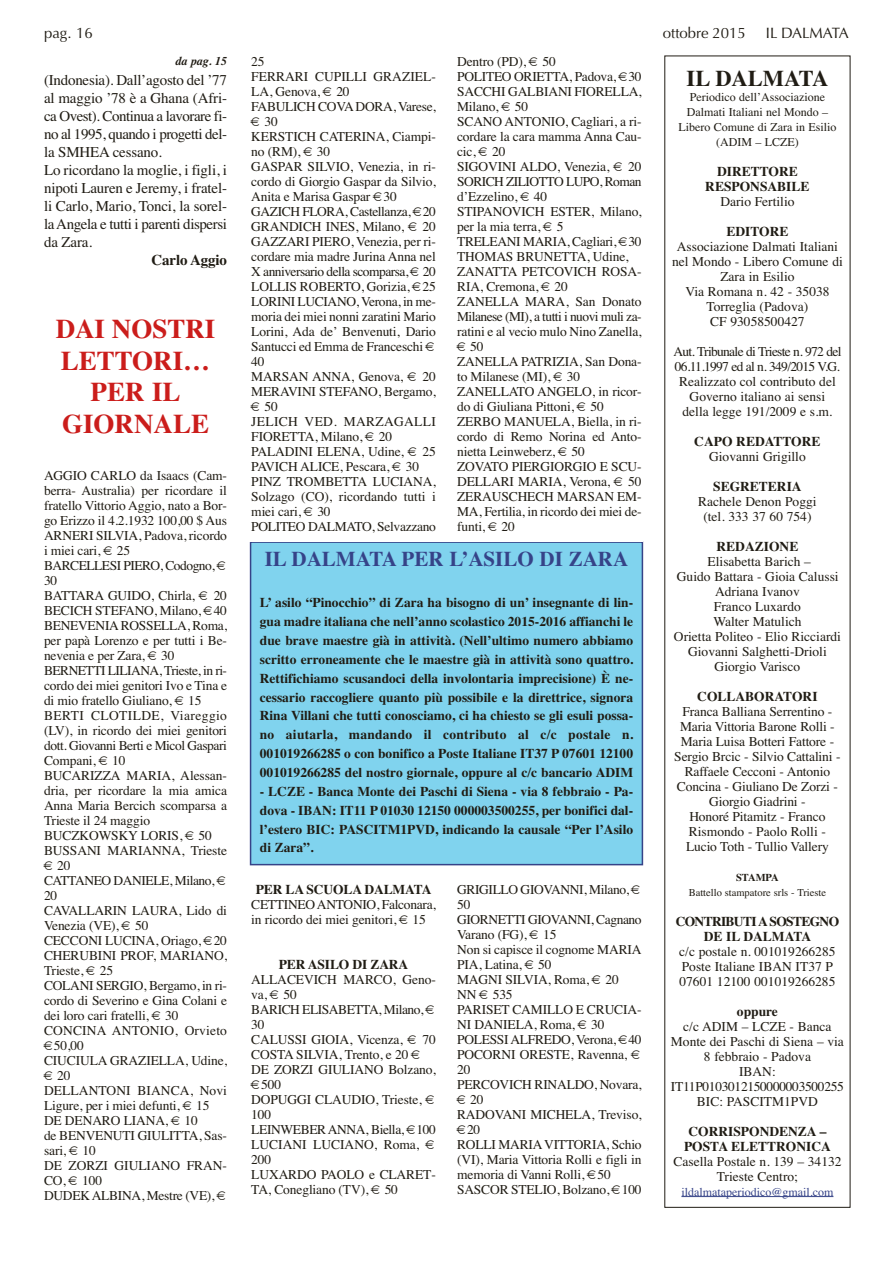
<style>
.page{position:relative;width:893px;height:1263px;background:#fff}
.page>*{position:absolute;margin:0;border:0;box-sizing:border-box;transform-origin:0 0}
.t1{font:700 27px/31.5px "Times";color:#cb1d1b;text-align:center}
.t2{font:22.5px "Times Bold TT";color:#201c14}
.t3{font:700 21px "Times";color:#364388}
.t4{font:15px/18px "Times";letter-spacing:-.01em;color:#201c14}
.t5{font:15px "Optima";color:#201c14}
.t6{font:700 15px "Times";letter-spacing:-.01em;color:#201c14}
.t7{font:13.5px/15px "Times Roman TT";letter-spacing:-.01em;color:#201c14;text-align:center}
.t8{font:700 13.5px/18.9px "Times";color:#201c14;text-align:justify}
.t9{font:13.5px/15px "Times Bold TT";color:#201c14;text-align:center}
.t10{font:13.5px/15px "Times Bold TT";letter-spacing:-.05em;color:#201c14;text-align:center}
.t11{font:13.5px "Times";color:#201c14}
.t12{font:12px/15px "Times Roman TT";color:#201c14;text-align:center}
.t13{font:12px "Times Roman TT";color:#364388}
.t14{font:italic 700 12px "Times";color:#201c14}
.t15{font:10.5px "Times Roman TT";color:#201c14}
.t16{font:10.5px "Times Bold TT";color:#201c14}
.s1{font-family:"Times"}
</style>
<div class="page">
<hr style="left:681px;top:1196px;width:152px;height:1px;background:#364388">
<div style="left:251px;top:543px;width:391px;height:321px;background:#80d3ee"></div>
<div style="left:250px;top:541px;width:393px;height:324px;border:2px solid #364388"></div>
<p class="t5" style="left:44px;top:24px;width:50px">pag. 16</p>
<p class="t5" style="left:663px;top:24px;width:84px">ottobre 2015</p>
<p class="t5" style="left:766px;top:24px;width:85px">IL DALMATA</p>
<h2 class="t2" style="left:687px;top:65px;width:143px">IL DALMATA</h2>
<p class="t12" style="left:678px;top:89px;width:159px">Periodico dell’Associazione<br>Dalmati Italiani nel Mondo –<br>Libero Comune di Zara in Esilio (ADIM – LCZE)</p>
<p class="t9" style="left:705px;top:163px;width:106px">DIRETTORE<br>RESPONSABILE</p>
<p class="t7" style="left:720px;top:193px;width:76px">Dario Fertilio</p>
<p class="t9" style="left:726px;top:223px;width:64px">EDITORE</p>
<p class="t7" style="left:672px;top:238px;width:172px">Associazione Dalmati Italiani nel Mondo - Libero Comune di<br>Zara in Esilio<br>Via Romana n. 42 - 35038<br>Torreglia (Padova)<br>CF 93058500427</p>
<p class="t7" style="left:673px;top:343px;width:170px">Aut. Tribunale di Trieste n. 972 del<br>06.11.1997 ed al n. 349/2015 V.G.<br>Realizzato col contributo del<br>Governo italiano ai sensi<br>della legge 191/2009 e s.m.</p>
<p class="t9" style="left:694px;top:433px;width:128px">CAPO REDATTORE</p>
<p class="t7" style="left:709px;top:448px;width:98px">Giovanni Grigillo</p>
<p class="t9" style="left:713px;top:478px;width:90px">SEGRETERIA</p>
<p class="t7" style="left:698px;top:493px;width:120px">Rachele Denon Poggi (tel. 333 37 60 754)</p>
<p class="t9" style="left:716px;top:538px;width:83px">REDAZIONE</p>
<p class="t7" style="left:674px;top:553px;width:169px">Elisabetta Barich –<br>Guido Battara - Gioia Calussi<br>Adriana Ivanov<br>Franco Luxardo<br>Walter Matulich<br>Orietta Politeo - Elio Ricciardi<br>Giovanni Salghetti-Drioli<br>Giorgio Varisco</p>
<p class="t9" style="left:697px;top:688px;width:122px">COLLABORATORI</p>
<p class="t7" style="left:674px;top:703px;width:168px">Franca Balliana Serrentino -<br>Maria Vittoria Barone Rolli -<br>Maria Luisa Botteri Fattore -<br>Sergio Brcic - Silvio Cattalini -<br>Raffaele Cecconi - Antonio<br>Concina - Giuliano De Zorzi -<br>Giorgio Giadrini -<br>Honoré Pitamitz - <span class="s1">Franco</span></p>
<p class="t11" style="left:689px;top:823px;width:139px">Rismondo - Paolo Rolli -</p>
<p class="t7" style="left:686px;top:838px;width:144px">Lucio Toth - Tullio Vallery</p>
<p class="t16" style="left:736px;top:871px;width:44px">STAMPA</p>
<p class="t15" style="left:689px;top:886px;width:139px">Battello stampatore srls - Trieste</p>
<p class="t10" style="left:676px;top:913px;width:165px">CONTRIBUTI A SOSTEGNO<br>DE IL DALMATA</p>
<p class="t7" style="left:679px;top:943px;width:158px;text-align:left">c/c postale n. 001019266285<br>Poste Italiane IBAN IT37 P<br>07601 12100 001019266285</p>
<p class="t9" style="left:737px;top:1003px;width:43px">oppure</p>
<p class="t7" style="left:671px;top:1018px;width:175px">c/c ADIM – LCZE - Banca<br>Monte dei Paschi di Siena – via<br>8 febbraio - Padova<br>IBAN:<br>IT11P0103012150000003500255<br>BIC: PASCITM1PVD</p>
<p class="t9" style="left:684px;top:1123px;width:148px">CORRISPONDENZA –<br>POSTA ELETTRONICA</p>
<p class="t7" style="left:673px;top:1153px;width:170px">Casella Postale n. 139 – 34132<br>Trieste Centro;</p>
<p class="t13" style="left:681px;top:1184px;width:154px">ildalmataperiodico@gmail.com</p>
<p class="t14" style="left:175px;top:54px;width:53px">da pag. 15</p>
<p class="t7" style="left:251px;top:54px;width:186px;text-align:left">25<br>FERRARI CUPILLI GRAZIEL-<br>LA, Genova, € 20<br>FABULICH COVADORA, Varese, € 30<br>KERSTICH CATERINA, Ciampi&shy;no (RM), € 30<br>GASPAR SILVIO, Venezia, in ri&shy;cordo di Giorgio Gaspar da Silvio,<br>Anita e Marisa Gaspar €30<br>GAZICH FLORA, Castellanza, €20<br>GRANDICH INES, Milano, € 20<br>GAZZARI PIERO, Venezia, per ri&shy;cordare mia madre Jurina Anna nel<br>X anniversario della scomparsa, € 20<br>LOLLIS ROBERTO, Gorizia, €25<br>LORINI LUCIANO, Verona, in me&shy;moria dei miei nonni zaratini Mario<br>Lorini, Ada de’ Benvenuti, Dario<br>Santucci ed Emma de Franceschi €<br>40<br>MARSAN ANNA, Genova, € 20<br>MERAVINI STEFANO, Bergamo, € 50<br>JELICH VED. MARZAGALLI<br>FIORETTA, Milano, € 20<br>PALADINI ELENA, Udine, € 25<br>PAVICH ALICE, Pescara, € 30<br>PINZ TROMBETTA LUCIANA,<br>Solzago (CO), ricordando tutti i miei cari, € 30<br>POLITEO DALMATO, Selvazzano</p>
<p class="t7" style="left:457px;top:54px;width:186px;text-align:left">Dentro (PD), € 50<br>POLITEO ORIETTA, Padova, €30<br>SACCHI GALBIANI FIORELLA,<br>Milano, € 50<br>SCANO ANTONIO, Cagliari, a ri&shy;cordare la cara mamma Anna Cau&shy;cic, € 20<br>SIGOVINI ALDO, Venezia, € 20<br>SORICH ZILIOTTO LUPO, Roman d’Ezzelino, € 40<br>STIPANOVICH ESTER, Milano, per la mia terra, € 5<br>TRELEANI MARIA, Cagliari, €30<br>THOMAS BRUNETTA, Udine,<br>ZANATTA PETCOVICH ROSA-<br>RIA, Cremona, € 20<br>ZANELLA MARA, San Donato<br>Milanese (MI), a tutti i nuovi muli za&shy;ratini e al vecio mulo Nino Zanella, € 50<br>ZANELLA PATRIZIA, San Dona&shy;to Milanese (MI), € 30<br>ZANELLATO ANGELO, in ricor&shy;do di Giuliana Pittoni, € 50<br>ZERBO MANUELA, Biella, in ri&shy;cordo di Remo Norina ed Anto&shy;nietta Leinweberz, € 50<br>ZOVATO PIERGIORGIO E SCU-<br>DELLARI MARIA, Verona, € 50<br>ZERAUSCHECH MARSAN EM-<br>MA, Fertilia, in ricordo dei miei de&shy;funti, € 20</p>
<p class="t4" style="left:44px;top:71px;width:185px">(Indonesia). Dall’agosto del ’77 al maggio ’78 è a Ghana (Afri&shy;ca Ovest). Continua a lavorare fi&shy;no al 1995, quando i progetti del&shy;la SMHEA cessano.<br>Lo ricordano la moglie, i figli, i nipoti Lauren e Jeremy, i fratel&shy;li Carlo, Mario, Tonci, la sorel&shy;laAngela e tutti i parenti dispersi da Zara.</p>
<p class="t6" style="left:151px;top:251px;width:77px">Carlo Aggio</p>
<h1 class="t1" style="left:56px;top:313px;width:161px">DAI NOSTRI<br>LETTORI…<br>PER IL<br>GIORNALE</h1>
<p class="t7" style="left:44px;top:468px;width:185px;text-align:left">AGGIO CARLO da Isaacs (Cam&shy;berra- Australia) per ricordare il fratello Vittorio Aggio, nato a Bor&shy;go Erizzo il 4.2.1932 100,00 $ Aus<br>ARNERI SILVIA, Padova, ricordo i miei cari, € 25<br>BARCELLESI PIERO, Codogno, €<br>30<br>BATTARA GUIDO, Chirla, € 20<br>BECICH STEFANO, Milano, €40<br>BENEVENIAROSSELLA, Roma, per papà Lorenzo e per tutti i Be&shy;nevenia e per Zara, € 30<br>BERNETTI LILIANA, Trieste, in ri&shy;cordo dei miei genitori Ivo e Tina e di mio fratello Giuliano, € 15<br>BERTI CLOTILDE, Viareggio (LV), in ricordo dei miei genitori dott. Giovanni Berti e Micol Gaspari<br>Compani, € 10<br>BUCARIZZA MARIA, Alessan&shy;dria, per ricordare la mia amica<br>Anna Maria Bercich scomparsa a<br>Trieste il 24 maggio<br>BUCZKOWSKY LORIS, € 50<br>BUSSANI MARIANNA, Trieste € 20<br>CATTANEO DANIELE, Milano, €<br>20<br>CAVALLARIN LAURA, Lido di<br>Venezia (VE), € 50<br>CECCONI LUCINA, Oriago, €20<br>CHERUBINI PROF, MARIANO,<br>Trieste, € 25<br>COLANI SERGIO, Bergamo, in ri&shy;cordo di Severino e Gina Colani e dei loro cari fratelli, € 30<br>CONCINA ANTONIO, Orvieto €50,00<br>CIUCIULA GRAZIELLA, Udine, € 20<br>DELLANTONI BIANCA, Novi<br>Ligure, per i miei defunti, € 15<br>DE DENARO LIANA, € 10<br>de BENVENUTI GIULITTA, Sas&shy;sari, € 10<br>DE ZORZI GIULIANO FRAN-<br>CO, € 100<br>DUDEKALBINA, Mestre (VE), €</p>
<h3 class="t3" style="left:265px;top:546px;width:365px">IL DALMATA PER L’ASILO DI ZARA</h3>
<p class="t8" style="left:260px;top:593px;width:375px">L’ asilo “Pinocchio” di Zara ha bisogno di un’ insegnante di lin&shy;gua madre italiana che nell’anno scolastico 2015-2016 affianchi le due brave maestre già in attività. (Nell’ultimo numero abbiamo scritto erroneamente che le maestre già in attività sono quattro.<br>Rettifichiamo scusandoci della involontaria imprecisione) È ne&shy;cessario raccogliere quanto più possibile e la direttrice, signora Rina Villani che tutti conosciamo, ci ha chiesto se gli esuli possa&shy;no aiutarla, mandando il contributo al c/c postale n.<br>001019266285 o con bonifico a Poste Italiane IT37 P 07601 12100<br>001019266285 del nostro giornale, oppure al c/c bancario ADIM</p>
<p class="t8" style="left:260px;top:782px;width:375px">- LCZE - Banca Monte dei Paschi di Siena - via 8 febbraio - Pa&shy;dova - IBAN: IT11 P 01030 12150 000003500255, per bonifici dal&shy;l’estero BIC: PASCITM1PVD, indicando la causale “Per l’Asilo di Zara”.</p>
<p class="t9" style="left:256px;top:882px;width:177px">PER LA SCUOLA DALMATA</p>
<p class="t7" style="left:251px;top:897px;width:186px;text-align:left">CETTINEOANTONIO, Falconara, in ricordo dei miei genitori, € 15</p>
<p class="t9" style="left:279px;top:957px;width:131px">PER ASILO DI ZARA</p>
<p class="t7" style="left:251px;top:972px;width:186px;text-align:left">ALLACEVICH MARCO, Geno&shy;va, € 50<br>BARICH ELISABETTA, Milano, €<br>30<br>CALUSSI GIOIA, Vicenza, € 70<br>COSTA SILVIA, Trento, e 20 €<br>DE ZORZI GIULIANO Bolzano, €500<br>DOPUGGI CLAUDIO, Trieste, €<br>100<br>LEINWEBERANNA, Biella, €100<br>LUCIANI LUCIANO, Roma, €<br>200<br>LUXARDO PAOLO e CLARET-<br>TA, Conegliano (TV), € 50</p>
<p class="t7" style="left:457px;top:882px;width:186px;text-align:left">GRIGILLO GIOVANNI, Milano, €<br>50<br>GIORNETTI GIOVANNI, Cagnano<br>Varano (FG), € 15<br>Non si capisce il cognome MARIA<br>PIA, Latina, € 50<br>MAGNI SILVIA, Roma, € 20<br>NN € 535<br>PARISET CAMILLO E CRUCIA-<br>NI DANIELA, Roma, € 30<br>POLESSIALFREDO, Verona, €40<br>POCORNI ORESTE, Ravenna, €<br>20<br>PERCOVICH RINALDO, Novara, € 20<br>RADOVANI MICHELA, Treviso, €20<br>ROLLI MARIAVITTORIA, Schio (VI), Maria Vittoria Rolli e figli in memoria di Vanni Rolli, €50<br>SASCOR STELIO, Bolzano, €100</p>
</div>
